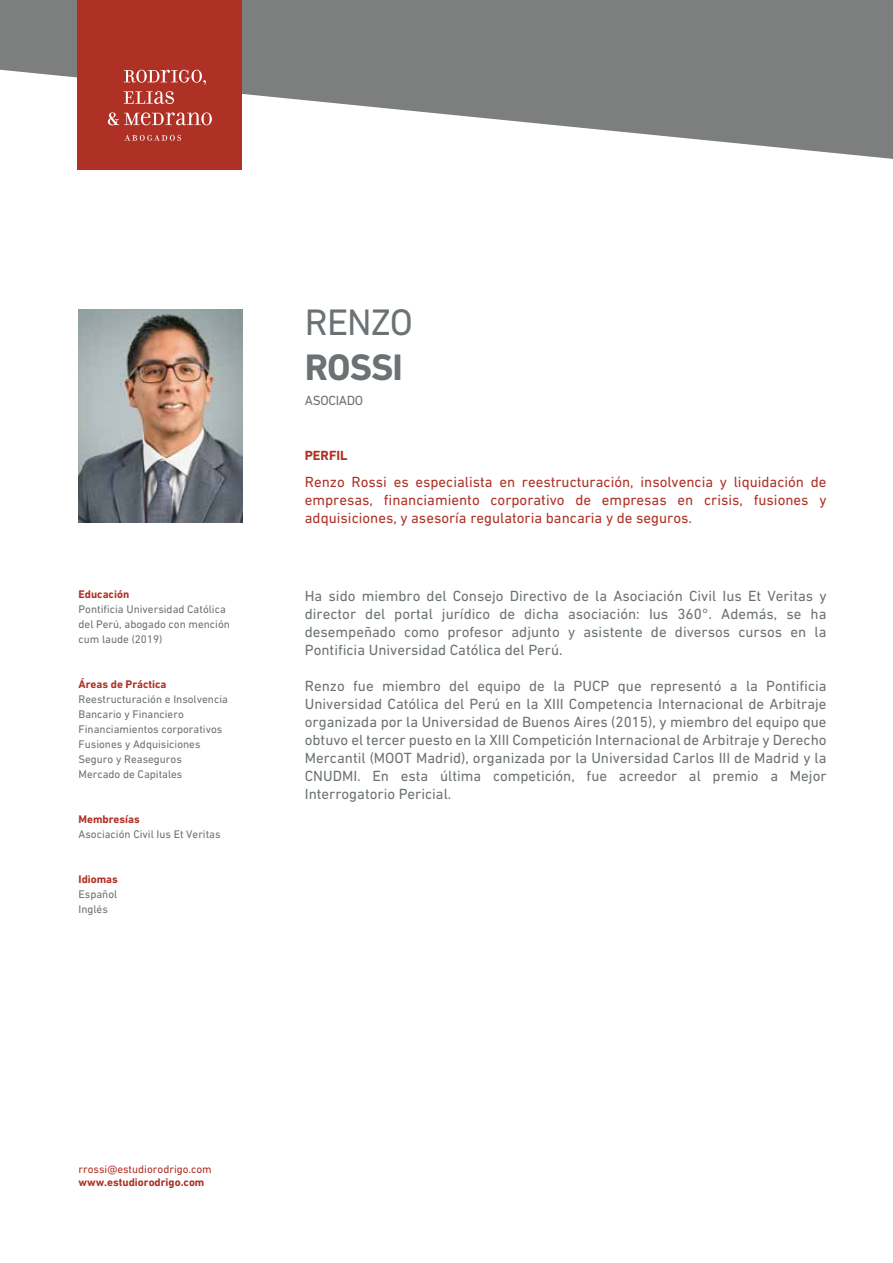
<style>
.page{position:relative;width:893px;height:1263px;background:#fff}
.page>*{position:absolute;margin:0;border:0;box-sizing:border-box;transform-origin:0 0}
.t1{font:37.5px "DIN Next LT Pro";letter-spacing:-.025em;color:#6c7273}
.t2{font:700 37.5px "DIN Next LT Pro";letter-spacing:-.025em;color:#6c7273}
.t3{font:15px/18px "DIN Next LT Pro";color:#6c7273;text-align:justify}
.t4{font:15px/18px "DIN Next LT Pro";color:#af3125;text-align:justify}
.t5{font:13.5px "DIN Next LT Pro";letter-spacing:-.025em;color:#6d7374}
.t6{font:700 13.5px "DIN Next LT Pro";color:#af3125}
.t7{font:11.25px/15px "DIN Next LT Pro";color:#6c7273}
.t8{font:700 11.25px "DIN Next LT Pro";color:#af3125}
.t9{font:11.25px "DIN Next LT Pro";color:#af3125}
</style>
<div class="page">
<svg style="left:0;top:0;width:893px;height:159px;fill:#7d7e7e"></svg>
<img style="left:79px;top:309px;width:163px;height:214px">
<div style="left:77px;top:0;width:165px;height:169px;background:#af3125"></div>
<svg style="left:124px;top:70px;width:82px;height:15px"></svg>
<svg style="left:124px;top:91px;width:50px;height:13px"></svg>
<svg style="left:108px;top:112px;width:104px;height:13px"></svg>
<svg style="left:124px;top:135px;width:57px;height:6px"></svg>
<p class="t8" style="left:79px;top:588px;width:52px">Educación</p>
<p class="t7" style="left:79px;top:602px;width:153px">Pontificia Universidad Católica del Perú, abogado con mención cum laude (2019)</p>
<p class="t8" style="left:79px;top:678px;width:90px">Áreas de Práctica</p>
<p class="t7" style="left:79px;top:692px;width:151px">Reestructuración e Insolvencia<br>Bancario y Financiero<br>Financiamientos corporativos<br>Fusiones y Adquisiciones<br>Seguro y Reaseguros<br>Mercado de Capitales</p>
<p class="t8" style="left:79px;top:813px;width:63px">Membresías</p>
<p class="t7" style="left:79px;top:827px;width:144px">Asociación Civil Ius Et Veritas</p>
<p class="t8" style="left:79px;top:873px;width:41px">Idiomas</p>
<p class="t7" style="left:79px;top:887px;width:40px">Español<br>Inglés</p>
<h1 class="t1" style="left:305px;top:301px;width:110px">RENZO</h1>
<h1 class="t2" style="left:305px;top:345px;width:100px">ROSSI</h1>
<p class="t5" style="left:305px;top:392px;width:60px">ASOCIADO</p>
<p class="t6" style="left:305px;top:448px;width:44px">PERFIL</p>
<p class="t4" style="left:305px;top:473px;width:523px">Renzo Rossi es especialista en reestructuración, insolvencia y liquidación de empresas, financiamiento corporativo de empresas en crisis, fusiones y adquisiciones, y asesoría regulatoria bancaria y de seguros.</p>
<p class="t3" style="left:305px;top:587px;width:523px">Ha sido miembro del Consejo Directivo de la Asociación Civil Ius Et Veritas y director del portal jurídico de dicha asociación: Ius 360°. Además, se ha desempeñado como profesor adjunto y asistente de diversos cursos en la Pontificia Universidad Católica del Perú.</p>
<p class="t3" style="left:305px;top:677px;width:523px">Renzo fue miembro del equipo de la PUCP que representó a la Pontificia Universidad Católica del Perú en la XIII Competencia Internacional de Arbitraje organizada por la Universidad de Buenos Aires (2015), y miembro del equipo que obtuvo el tercer puesto en la XIII Competición Internacional de Arbitraje y Derecho Mercantil (MOOT Madrid), organizada por la Universidad Carlos III de Madrid y la CNUDMI. En esta última competición, fue acreedor al premio a Mejor Interrogatorio Pericial.</p>
<p class="t9" style="left:79px;top:1162px;width:135px">rrossi@estudiorodrigo.com</p>
<p class="t8" style="left:79px;top:1176px;width:127px">www.estudiorodrigo.com</p>
</div>
